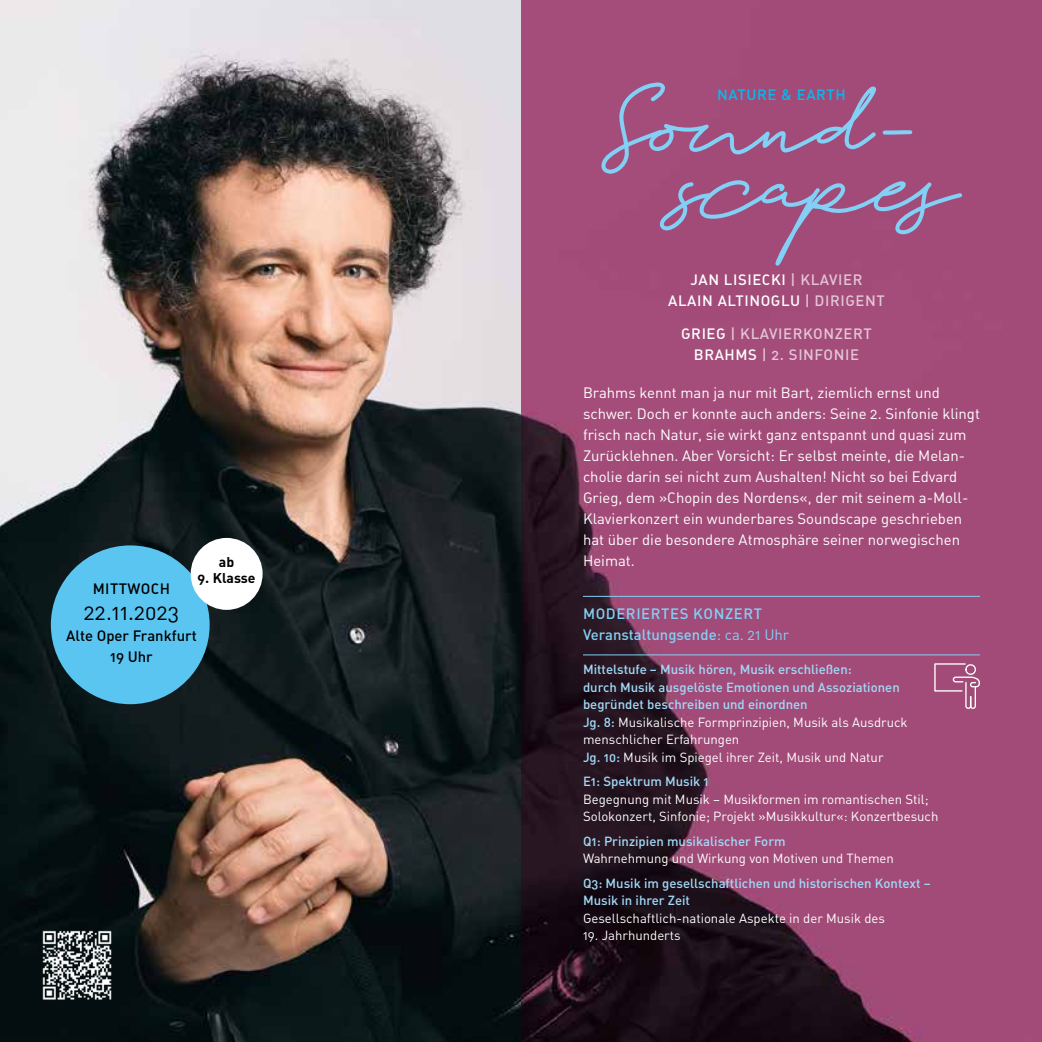
<style>
.page{position:relative;width:1042px;height:1042px;background:#fff}
.page>*{position:absolute;margin:0;border:0;box-sizing:border-box;transform-origin:0 0}
.t1{font:700 135.97px "Rainmaker Script";color:#82d0f5}
.t2{font:21.88px "DIN Regular Alternate";color:#000}
.t3{font:14.88px/21px "DIN Regular Alternate";color:#fff}
.t4{font:14.88px/21px "DIN Medium Alternate";letter-spacing:.04em;color:#fff;text-align:center}
.t5{font:14.88px/21px "DIN Medium Alternate";letter-spacing:.04em;color:#e3c5d5;text-align:center}
.t6{font:500 14.88px "DIN";color:#82d0f5}
.t7{font:14.88px/21px "DIN Medium Alternate";color:#000;text-align:center}
.t8{font:14.88px "DIN Medium Alternate";letter-spacing:.04em;color:#82d0f5}
.t9{font:14.88px "DIN Medium Alternate";letter-spacing:.04em;color:#05bbee}
.t10{font:14.88px "DIN Medium Alternate";letter-spacing:.03em;color:#000}
.t11{font:14px "DIN Bold Alternate";color:#000}
.t12{font:13.12px/17.5px "DIN Regular Alternate";color:#fff}
.t13{font:13.12px/17.5px "DIN Medium Alternate";color:#a1daf8}
.s1{color:#e3c5d5}
.s2{color:#fff}
.s3{font-family:"DIN Regular Alternate";font-weight:400}
.s4{font-family:"DIN Medium Alternate";color:#a1daf8}
</style>
<div class="page">
<img style="left:0;top:0;width:1042px;height:1042px">
<img style="left:40px;top:928px;width:74px;height:74px">
<div style="left:51px;top:545px;width:159px;height:159px;background:#5bc5f2;border-radius:50%"></div>
<div style="left:191px;top:538px;width:72px;height:72px;background:#fff;border-radius:50%"></div>
<hr style="left:583px;top:654px;width:397px;height:1px;background:#82d0f5">
<hr style="left:583px;top:596px;width:397px;height:1px;background:#82d0f5">
<svg style="left:934px;top:663px;width:46px;height:46px;background:#b0668c"></svg>
<p class="t11" style="left:219px;top:553px;width:17px">ab</p>
<p class="t11" style="left:198px;top:569px;width:60px">9. Klasse</p>
<p class="t10" style="left:93px;top:579px;width:79px">MITTWOCH</p>
<h2 class="t2" style="left:84px;top:599px;width:97px">22.11.2023</h2>
<p class="t7" style="left:66px;top:625px;width:132px">Alte Oper Frankfurt<br>19 Uhr</p>
<h1 class="t1" style="left:603px;top:19px;width:317px">Sound-</h1>
<p class="t9" style="left:717px;top:85px;width:130px">NATURE &amp; EARTH</p>
<h1 class="t1" style="left:679px;top:80px;width:290px">scapes</h1>
<p class="t4" style="left:668px;top:268px;width:218px">JAN LISIECKI <span class="s1">| KLAVIER<br></span>ALAIN ALTINOGLU <span class="s1">| DIRIGENT</span></p>
<p class="t5" style="left:681px;top:322px;width:192px"><span class="s2">GRIEG</span> | KLAVIERKONZERT<br><span class="s2">BRAHMS</span> | 2. SINFONIE</p>
<p class="t3" style="left:583px;top:382px;width:398px">Brahms kennt man ja nur mit Bart, ziemlich ernst und schwer. Doch er konnte auch anders: Seine 2. Sinfonie klingt frisch nach Natur, sie wirkt ganz entspannt und quasi zum Zurücklehnen. Aber Vorsicht: Er selbst meinte, die Melan&shy;cholie darin sei nicht zum Aushalten! Nicht so bei Edvard Grieg, dem »Chopin des Nordens«, der mit seinem a-Moll-Klavierkonzert ein wunderbares Soundscape geschrieben hat über die besondere Atmosphäre seiner norwegischen Heimat.</p>
<p class="t8" style="left:583px;top:604px;width:181px">MODERIERTES KONZERT</p>
<p class="t6" style="left:583px;top:625px;width:208px">Veranstaltungsende<span class="s3">: ca. 21 Uhr</span></p>
<p class="t13" style="left:583px;top:660px;width:318px">Mittelstufe – Musik hören, Musik erschließen:<br>durch Musik ausgelöste Emotionen und Assoziationen begründet beschreiben und einordnen</p>
<p class="t12" style="left:583px;top:713px;width:326px"><span class="s4">Jg. 8:</span> Musikalische Formprinzipien, Musik als Ausdruck menschlicher Erfahrungen<br><span class="s4">Jg. 10:</span> Musik im Spiegel ihrer Zeit, Musik und Natur</p>
<p class="t13" style="left:583px;top:772px;width:127px">E1: Spektrum Musik 1</p>
<p class="t12" style="left:583px;top:790px;width:357px">Begegnung mit Musik – Musikformen im romantischen Stil;<br>Solokonzert, Sinfonie; Projekt »Musikkultur«: Konzertbesuch</p>
<p class="t13" style="left:583px;top:832px;width:204px">Q1: Prinzipien musikalischer Form</p>
<p class="t12" style="left:583px;top:849px;width:312px">Wahrnehmung und Wirkung von Motiven und Themen</p>
<p class="t13" style="left:583px;top:874px;width:349px">Q3: Musik im gesellschaftlichen und historischen Kontext –<br>Musik in ihrer Zeit</p>
<p class="t12" style="left:583px;top:909px;width:303px">Gesellschaftlich-nationale Aspekte in der Musik des</p>
<p class="t12" style="left:583px;top:926px;width:99px">19. Jahrhunderts</p>
</div>
